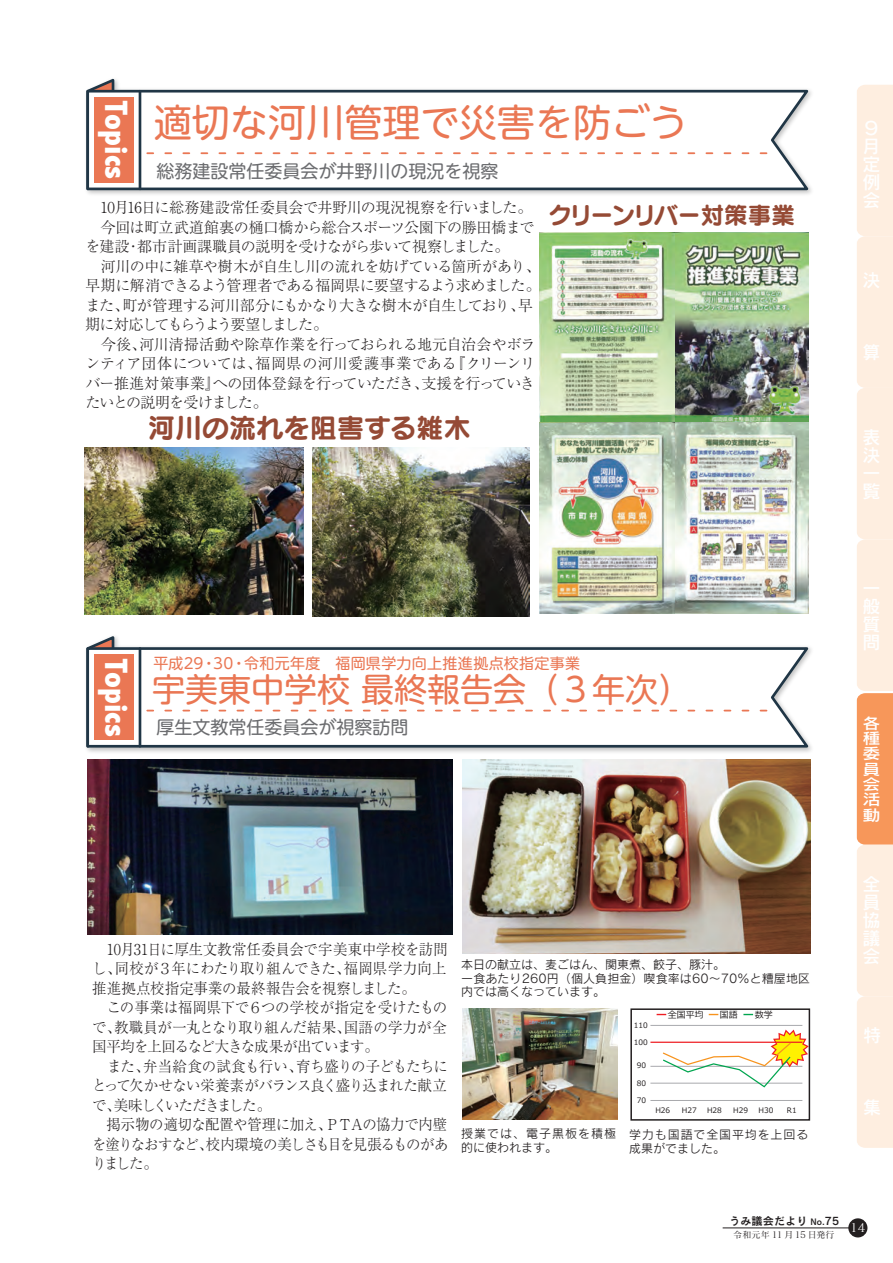
<style>
.page{position:relative;width:893px;height:1263px;background:#fff}
.page>*{position:absolute;margin:0;border:0;box-sizing:border-box;transform-origin:0 0}
.t1{font:38.1px "UD Shin M Go Pro";color:#ea7754}
.t2{font:33px "UD Shin M Go Pro";color:#ea7754}
.t3{font:800 condensed 32.4px "Abadi";color:#fff}
.t4{font:27px "Seurat Pro B";color:#954a35}
.t5{font:23.55px "Seurat Pro B";letter-spacing:-.05em;color:#954a35}
.t6{font:18px "UD Shin M Go Pro";color:#6c6d70}
.t7{font:18px/18px "Rodin Pro DB";color:#fff;text-align:justify}
.t8{font:15.3px/15.3px "Rodin Pro DB";color:#fff;text-align:justify;scale:1.18 1}
.t9{font:300 15px/19.5px "Ryumin Pro";letter-spacing:-.03em;color:#231f20}
.t10{font:300 15px/19.5px "Ryumin Pro";letter-spacing:-.03em;color:#231f20;scale:.96 1}
.t11{font:300 15px "Ryumin Pro";letter-spacing:-.05em;color:#231f20;scale:.96 1}
.t12{font:300 15px/19.5px "Ryumin Pro";letter-spacing:-.005em;color:#231f20;text-align:right;scale:.96 1}
.t13{font:15px "UD Shin M Go Pro";letter-spacing:.015em;color:#ea7754}
.t14{font:300 15px "Ryumin Pro";letter-spacing:-.01em;color:#231f20;scale:.96 1}
.t15{font:300 15px "Ryumin Pro";letter-spacing:.005em;color:#231f20;scale:.96 1}
.t16{font:300 15px "Ryumin Pro";letter-spacing:-.065em;color:#231f20;scale:.96 1}
.t17{font:300 15px "Ryumin Pro";letter-spacing:-.11em;color:#231f20}
.t18{font:300 15px/19.5px "Ryumin Pro";letter-spacing:-.085em;color:#231f20;scale:.96 1}
.t19{font:300 15px "Ryumin Pro";letter-spacing:.035em;color:#231f20}
.t20{font:300 15px "Ryumin Pro";letter-spacing:-.09em;color:#231f20;scale:.96 1}
.t21{font:300 15px "Ryumin Pro";letter-spacing:-.055em;color:#231f20;scale:.96 1}
.t22{font:300 15px "Ryumin Pro";letter-spacing:.01em;color:#231f20;scale:.96 1}
.t23{font:300 15px "Ryumin Pro";letter-spacing:-.06em;color:#231f20}
.t24{font:300 15px "Ryumin Pro";letter-spacing:.025em;color:#231f20;scale:.96 1}
.t25{font:12px/13.5px "Rodin Pro M";letter-spacing:.01em;color:#231f20}
.t26{font:12px/13.5px "Rodin Pro M";letter-spacing:.07em;color:#231f20}
.t27{font:12px/13.5px "Rodin Pro M";letter-spacing:.085em;color:#231f20}
.t28{font:12px "Matisse Pro M";color:#fff}
.t29{font:11.25px "Cezanne Pro DB";color:#231f20}
.t30{font:9px "Matisse Pro M";letter-spacing:.005em;color:#231f20}
.t31{font:9px "Meiryo";color:#231f20}
.t32{font:9px "Cezanne Pro DB";color:#231f20}
.t33{font:7.5px "Meiryo";color:#231f20}
.s1{font-size:9px}
</style>
<div class="page">
<svg style="left:88px;top:78px;width:28px;height:11px"></svg>
<svg style="left:85px;top:89px;width:727px;height:103px"></svg>
<hr style="left:139px;top:91px;width:2px;height:98px;background:#203646">
<div style="left:94px;top:97px;width:39px;height:86px;background:#ea7754"></div>
<svg style="left:147px;top:152px;width:631px;height:2px"></svg>
<svg style="left:86px;top:635px;width:30px;height:115px"></svg>
<svg style="left:85px;top:646px;width:727px;height:103px"></svg>
<hr style="left:139px;top:648px;width:2px;height:98px;background:#203646">
<div style="left:94px;top:655px;width:39px;height:85px;background:#ea7754"></div>
<svg style="left:147px;top:710px;width:631px;height:1px"></svg>
<img style="left:85px;top:447px;width:219px;height:168px">
<img style="left:313px;top:447px;width:217px;height:169px">
<img style="left:540px;top:232px;width:269px;height:381px">
<img style="left:87px;top:759px;width:365px;height:175px">
<img style="left:462px;top:759px;width:348px;height:194px">
<img style="left:462px;top:1009px;width:155px;height:111px">
<div style="left:630px;top:1008px;width:180px;height:113px;border:2px solid #231f20"></div>
<hr style="left:650px;top:1025px;width:152px;height:1px;background:#a8a9ad">
<hr style="left:650px;top:1066px;width:152px;height:1px;background:#a8a9ad">
<hr style="left:650px;top:1083px;width:152px;height:1px;background:#a8a9ad">
<hr style="left:650px;top:1100px;width:152px;height:1px;background:#a8a9ad">
<hr style="left:650px;top:1041px;width:152px;height:2px;background:#ee1d23">
<svg style="left:661px;top:1029px;width:148px;height:59px"></svg>
<svg style="left:857px;top:85px;width:36px;height:1063px;background:#fde2cd"></svg>
<div style="left:848px;top:1218px;width:19px;height:19px;background:#231f20;border-radius:50%"></div>
<hr style="left:723px;top:1228px;width:127px;height:1px;background:#231f20">
<h3 class="t3" style="left:135px;top:100px;width:81px;rotate:90deg">Topics</h3>
<p class="t9" style="left:85px;top:197px;width:449px">　10月16日に総務建設常任委員会で井野川の現況視察を行いました。</p>
<p class="t9" style="left:85px;top:216px;width:451px">　今回は町立武道館裏の樋口橋から総合スポーツ公園下の勝田橋まで</p>
<p class="t9" style="left:137px;top:236px;width:374px">都市計画課職員の説明を受けながら歩いて視察しました。</p>
<h1 class="t1" style="left:154px;top:91px;width:535px">適切な河川管理で災害を防ごう</h1>
<p class="t6" style="left:157px;top:156px;width:343px">総務建設常任委員会が井野川の現況を視察</p>
<h3 class="t5" style="left:549px;top:198px;width:248px">クリーンリバー対策事業</h3>
<p class="t9" style="left:85px;top:236px;width:46px">を建設</p>
<p class="t9" style="left:85px;top:255px;width:457px">　河川の中に雑草や樹木が自生し川の流れを妨げている箇所があり、</p>
<p class="t9" style="left:85px;top:275px;width:457px">早期に解消できるよう管理者である福岡県に要望するよう求めました。</p>
<p class="t9" style="left:123px;top:294px;width:412px">町が管理する河川部分にもかなり大きな樹木が自生しており早、</p>
<p class="t9" style="left:126px;top:236px;width:16px">・</p>
<p class="t9" style="left:85px;top:294px;width:46px">また、</p>
<p class="t17" style="left:85px;top:313px;width:244px">期に対応してもらうよう要望しました。</p>
<p class="t9" style="left:139px;top:333px;width:398px">河川清掃活動や除草作業を行っておられる地元自治会やボラ</p>
<p class="t9" style="left:85px;top:333px;width:63px">　今後、</p>
<p class="t19" style="left:256px;top:352px;width:203px">福岡県の河川愛護事業である</p>
<p class="t9" style="left:450px;top:353px;width:87px">『クリーンリ</p>
<p class="t9" style="left:85px;top:353px;width:178px">ンティア団体については、</p>
<p class="t9" style="left:85px;top:372px;width:184px">バー推進対策事業』<br>たいとの説明を受けました。</p>
<p class="t9" style="left:213px;top:372px;width:218px">への団体登録を行っていただき、</p>
<p class="t23" style="left:421px;top:372px;width:115px">支援を行っていき</p>
<h3 class="t4" style="left:148px;top:409px;width:324px">河川の流れを阻害する雑木</h3>
<p class="t7" style="left:862px;top:119px;width:16px">９</p>
<p class="t7" style="left:862px;top:136px;width:19px;text-align:left">月定例会</p>
<p class="t7" style="left:862px;top:270px;width:19px">決</p>
<p class="t7" style="left:862px;top:342px;width:18px">算</p>
<p class="t7" style="left:862px;top:427px;width:19px">表決一覧</p>
<h3 class="t3" style="left:135px;top:658px;width:81px;rotate:90deg">Topics</h3>
<p class="t13" style="left:213px;top:651px;width:368px">30・令和元年度　福岡県学力向上推進拠点校指定事業</p>
<p class="t13" style="left:154px;top:651px;width:65px">平成29・</p>
<h2 class="t2" style="left:152px;top:662px;width:540px">宇美東中学校最終報告会（３年次(</h2>
<p class="t6" style="left:157px;top:712px;width:253px">厚生文教常任委員会が視察訪問</p>
<p class="t7" style="left:862px;top:579px;width:19px">一般質問</p>
<p class="t8" style="left:862px;top:715px;width:16px">各種委員会活動</p>
<p class="t12" style="left:92px;top:938px;width:372px">　10月31日に厚生文教常任委員会で宇美東中学校を訪問福岡県学力向上</p>
<p class="t11" style="left:115px;top:957px;width:247px">同校が３年にわたり取り組んできた、</p>
<p class="t10" style="left:92px;top:957px;width:32px">し、</p>
<p class="t15" style="left:92px;top:976px;width:339px">推進拠点校指定事業の最終報告会を視察しました。</p>
<p class="t14" style="left:92px;top:996px;width:371px">　この事業は福岡県下で６つの学校が指定を受けたもの</p>
<p class="t24" style="left:344px;top:1015px;width:108px">国語の学力が全</p>
<p class="t10" style="left:114px;top:1016px;width:248px">教職員が一丸となり取り組んだ結果、</p>
<p class="t10" style="left:92px;top:1016px;width:32px">で、</p>
<p class="t16" style="left:92px;top:1035px;width:300px">国平均を上回るなど大きな成果が出ています。</p>
<p class="t21" style="left:296px;top:1054px;width:160px">育ち盛りの子どもたちに</p>
<p class="t22" style="left:143px;top:1054px;width:168px">弁当給食の試食も行い、</p>
<p class="t10" style="left:92px;top:1055px;width:62px">　また、</p>
<p class="t11" style="left:92px;top:1074px;width:371px">とって欠かせない栄養素がバランス良く盛り込まれた献立</p>
<p class="t20" style="left:114px;top:1093px;width:165px">美味しくいただきました。</p>
<p class="t10" style="left:92px;top:1094px;width:31px">で、</p>
<p class="t10" style="left:206px;top:1113px;width:254px;text-indent:-114px">　掲示物の適切な配置や管理に加え、<br>校内環境の美しさも目を見張るものがあ</p>
<p class="t10" style="left:325px;top:1113px;width:129px">ＰＴＡの協力で内壁</p>
<p class="t18" style="left:92px;top:1133px;width:127px">を塗りなおすなど、りました。</p>
<p class="t25" style="left:461px;top:958px;width:350px">本日の献立は、麦ごはん、関東煮、餃子、豚汁。<br>一食あたり260円（個人負担金）喫食率は60～70％と糟屋地区内では高くなっています。</p>
<p class="t33" style="left:634px;top:1020px;width:15px">110</p>
<p class="t33" style="left:634px;top:1037px;width:15px">100</p>
<p class="t33" style="left:637px;top:1060px;width:11px">90</p>
<p class="t33" style="left:637px;top:1077px;width:11px">80</p>
<p class="t33" style="left:637px;top:1095px;width:11px">70</p>
<p class="t31" style="left:668px;top:1009px;width:37px">全国平均</p>
<p class="t31" style="left:720px;top:1009px;width:19px">国語</p>
<p class="t31" style="left:755px;top:1009px;width:19px">数学</p>
<p class="t33" style="left:655px;top:1105px;width:16px">H26</p>
<p class="t33" style="left:682px;top:1105px;width:16px">H27</p>
<p class="t33" style="left:707px;top:1105px;width:16px">H28</p>
<p class="t33" style="left:733px;top:1105px;width:16px">H29</p>
<p class="t33" style="left:759px;top:1105px;width:16px">H30</p>
<p class="t33" style="left:787px;top:1105px;width:11px">R1</p>
<p class="t27" style="left:461px;top:1127px;width:156px">授業では、電子黒板を積極的に使われます。</p>
<p class="t26" style="left:629px;top:1127px;width:181px">学力も国語で全国平均を上回る成果がでました。</p>
<p class="t7" style="left:862px;top:875px;width:19px">全員協議会</p>
<p class="t7" style="left:863px;top:1025px;width:19px">特</p>
<p class="t7" style="left:863px;top:1097px;width:19px">集</p>
<p class="t29" style="left:729px;top:1214px;width:80px">うみ議会だより</p>
<p class="t29" style="left:822px;top:1214px;width:18px"><span class="s1">.</span>75</p>
<p class="t32" style="left:811px;top:1216px;width:13px">No</p>
<p class="t30" style="left:733px;top:1229px;width:103px">令和元年 11 月 15 日発行</p>
<p class="t28" style="left:850px;top:1220px;width:17px">14</p>
</div>
